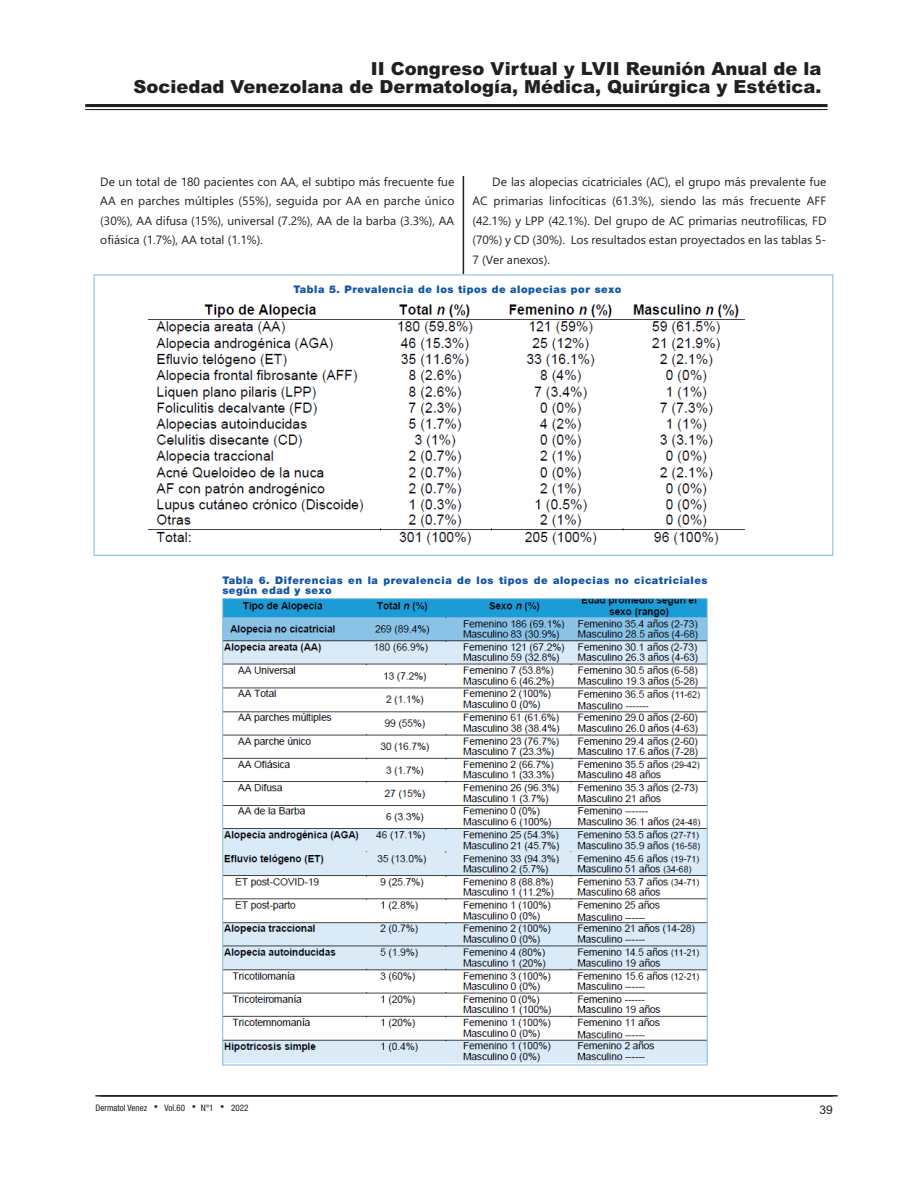
<style>
.page{position:relative;width:918px;height:1188px;background:#fff}
.page>*{position:absolute;margin:0;border:0;box-sizing:border-box;transform-origin:0 0}
.t1{font:900 18px/17.5px "Arial";color:#231f20;text-align:right}
.t2{font:12px/19.5px "Gadugi";color:#231f20;text-align:justify}
.t3{font:12px "Arial";color:#231f20}
.t4{font:900 10.5px/9.3px "Helvetica Neue LT Std";letter-spacing:.05em;color:#1155a6}
.t5{font:condensed 9px "Helvetica Neue LT Std";color:#231f20}
</style>
<div class="page">
<hr style="left:85px;top:109px;width:738px;height:1px;background:#231f20">
<hr style="left:95px;top:1095px;width:738px;height:2px;background:#231f20">
<hr style="left:90px;top:104px;width:738px;height:3px;background:#231f20">
<hr style="left:90px;top:109px;width:738px;height:1px;background:#231f20">
<hr style="left:100px;top:1095px;width:738px;height:2px;background:#231f20">
<hr style="left:463px;top:176px;width:1px;height:844px;background:#231f20">
<img style="left:149px;top:304px;width:595px;height:240px">
<div style="left:94px;top:565px;width:455px;height:500px;background:#fff"></div>
<img style="left:224px;top:600px;width:482px;height:462px">
<h1 class="t1" style="left:133px;top:60px;width:690px">II Congreso Virtual y LVII Reunión Anual de la<br>Sociedad Venezolana de Dermatología, Médica, Quirúrgica y Estética.</h1>
<p class="t2" style="left:100px;top:172px;width:356px">De un total de 180 pacientes con AA, el subtipo más frecuente fue AA en parches múltiples (55%), seguida por AA en parche único (30%), AA difusa (15%), universal (7.2%), AA de la barba (3.3%), AA ofiásica (1.7%), AA total (1.1%).</p>
<p class="t2" style="left:472px;top:172px;width:356px;text-indent:20px">De las alopecias cicatriciales (AC), el grupo más prevalente fue AC primarias linfocíticas (61.3%), siendo las más frecuente AFF (42.1%) y LPP (42.1%). Del grupo de AC primarias neutrofílicas, FD (70%) y CD (30%). Los resultados estan proyectados en las tablas 5- 7 (Ver anexos).</p>
<p class="t4" style="left:294px;top:285px;width:329px">Tabla 5. Prevalencia de los tipos de alopecias por sexo</p>
<p class="t4" style="left:222px;top:577px;width:487px">Tabla 6. Diferencias en la prevalencia de los tipos de alopecias no cicatriciales según edad y sexo</p>
<p class="t5" style="left:95px;top:1105px;width:53px">Dermatol Venez</p>
<p class="t5" style="left:165px;top:1105px;width:22px">Vol.60</p>
<p class="t5" style="left:201px;top:1105px;width:14px">N°1</p>
<p class="t5" style="left:231px;top:1105px;width:19px">2022</p>
<p class="t3" style="left:819px;top:1103px;width:15px">39</p>
</div>
